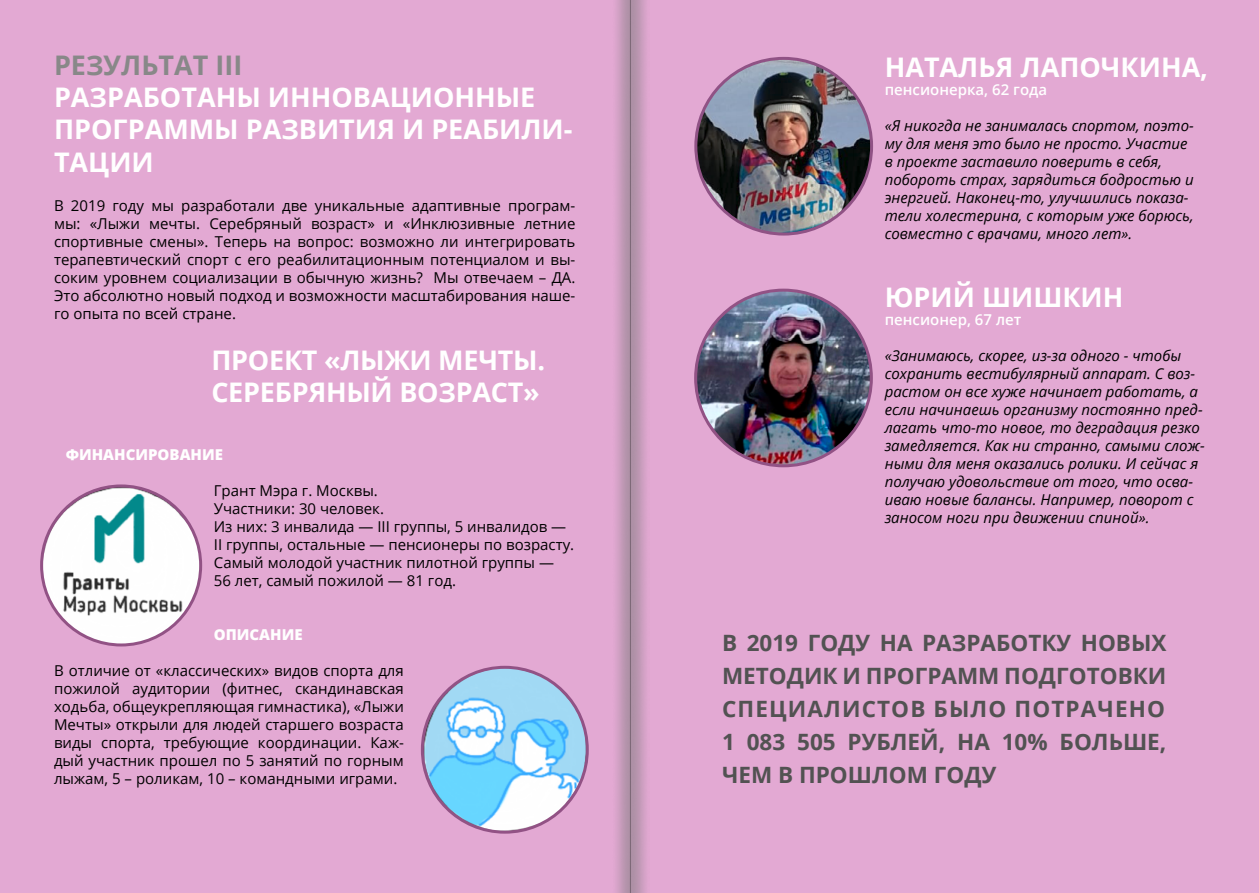
<style>
.page{position:relative;width:1259px;height:893px;background:#e3a9d3}
.page>*{position:absolute;margin:0;border:0;box-sizing:border-box;transform-origin:0 0}
.t1{font:700 27px/32.4px "Open Sans";color:#fff}
.t2{font:700 27px "Open Sans";color:#888}
.t3{font:700 22.5px/33px "Open Sans";color:#525252;text-align:justify}
.t4{font:15px/18px "Open Sans";color:#000;text-align:justify}
.t5{font:italic 15px/18px "Open Sans";color:#000}
.t6{font:600 15px "Open Sans";color:#fff}
.t7{font:800 15px "Open Sans";color:#fff}
</style>
<div class="page">
<img style="left:42px;top:486px;width:159px;height:159px;border-radius:79px">
<div style="left:40px;top:484px;width:162px;height:162px;border:3px solid #925285;border-radius:50%"></div>
<img style="left:422px;top:667px;width:165px;height:165px;border-radius:82px">
<img style="left:696px;top:58px;width:175px;height:176px;border-radius:88px">
<img style="left:695px;top:290px;width:176px;height:176px;border-radius:88px">
<img style="left:616px;top:0;width:30px;height:893px">
<h1 class="t2" style="left:54px;top:46px;width:190px">РЕЗУЛЬТАТ III</h1>
<h1 class="t1" style="left:54px;top:80px;width:520px">РАЗРАБОТАНЫ ИННОВАЦИОННЫЕ<br>ПРОГРАММЫ РАЗВИТИЯ И РЕАБИЛИ-<br>ТАЦИИ</h1>
<p class="t4" style="left:54px;top:197px;width:523px">В 2019 году мы разработали две уникальные адаптивные програм&shy;мы: «Лыжи мечты. Серебряный возраст» и «Инклюзивные летние спортивные смены». Теперь на вопрос: возможно ли интегрировать терапевтический спорт с его реабилитационным потенциалом и вы&shy;соким уровнем социализации в обычную жизнь? Мы отвечаем – ДА.<br>Это абсолютно новый подход и возможности масштабирования наше&shy;го опыта по всей стране.</p>
<h1 class="t1" style="left:211px;top:343px;width:335px">ПРОЕКТ «ЛЫЖИ МЕЧТЫ.<br>СЕРЕБРЯНЫЙ ВОЗРАСТ»</h1>
<p class="t7" style="left:66px;top:443px;width:159px">ФИНАНСИРОВАНИЕ</p>
<p class="t4" style="left:214px;top:481px;width:362px;text-align:left">Грант Мэра г. Москвы.<br>Участники: 30 человек.<br>Из них: 3 инвалида — III группы, 5 инвалидов — II группы, остальные — пенсионеры по возрасту.<br>Самый молодой участник пилотной группы — 56 лет, самый пожилой — 81 год.</p>
<p class="t7" style="left:214px;top:623px;width:90px">ОПИСАНИЕ</p>
<p class="t4" style="left:54px;top:661px;width:351px">В отличие от «классических» видов спорта для пожилой аудитории (фитнес, скандинавская ходьба, общеукрепляющая гимнастика), «Лыжи Мечты» открыли для людей старшего возраста виды спорта, требующие координации. Каж&shy;дый участник прошел по 5 занятий по горным лыжам, 5 – роликам, 10 – командными играми.</p>
<h1 class="t1" style="left:884px;top:50px;width:325px">НАТАЛЬЯ ЛАПОЧКИНА,</h1>
<p class="t6" style="left:884px;top:79px;width:164px">пенсионерка, 62 года</p>
<p class="t5" style="left:884px;top:116px;width:311px">«Я никогда не занималась спортом, поэто&shy;му для меня это было не просто. Участие в проекте заставило поверить в себя, побороть страх, зарядиться бодростью и энергией. Наконец-то, улучшились показа&shy;тели холестерина, с которым уже борюсь, совместно с врачами, много лет».</p>
<h1 class="t1" style="left:884px;top:280px;width:240px">ЮРИЙ ШИШКИН</h1>
<p class="t6" style="left:884px;top:309px;width:138px">пенсионер, 67 лет</p>
<p class="t5" style="left:884px;top:346px;width:322px">«Занимаюсь, скорее, из-за одного - чтобы сохранить вестибулярный аппарат. С воз&shy;растом он все хуже начинает работать, а если начинаешь организму постоянно пред&shy;лагать что-то новое, то деградация резко замедляется. Как ни странно, самыми слож&shy;ными для меня оказались ролики. И сейчас я получаю удовольствие от того, что осва&shy;иваю новые балансы. Например, поворот с заносом ноги при движении спиной».</p>
<h2 class="t3" style="left:722px;top:626px;width:446px">В 2019 ГОДУ НА РАЗРАБОТКУ НОВЫХ МЕТОДИК И ПРОГРАММ ПОДГОТОВКИ СПЕЦИАЛИСТОВ БЫЛО ПОТРАЧЕНО 1 083 505 РУБЛЕЙ, НА 10% БОЛЬШЕ, ЧЕМ В ПРОШЛОМ ГОДУ</h2>
</div>
